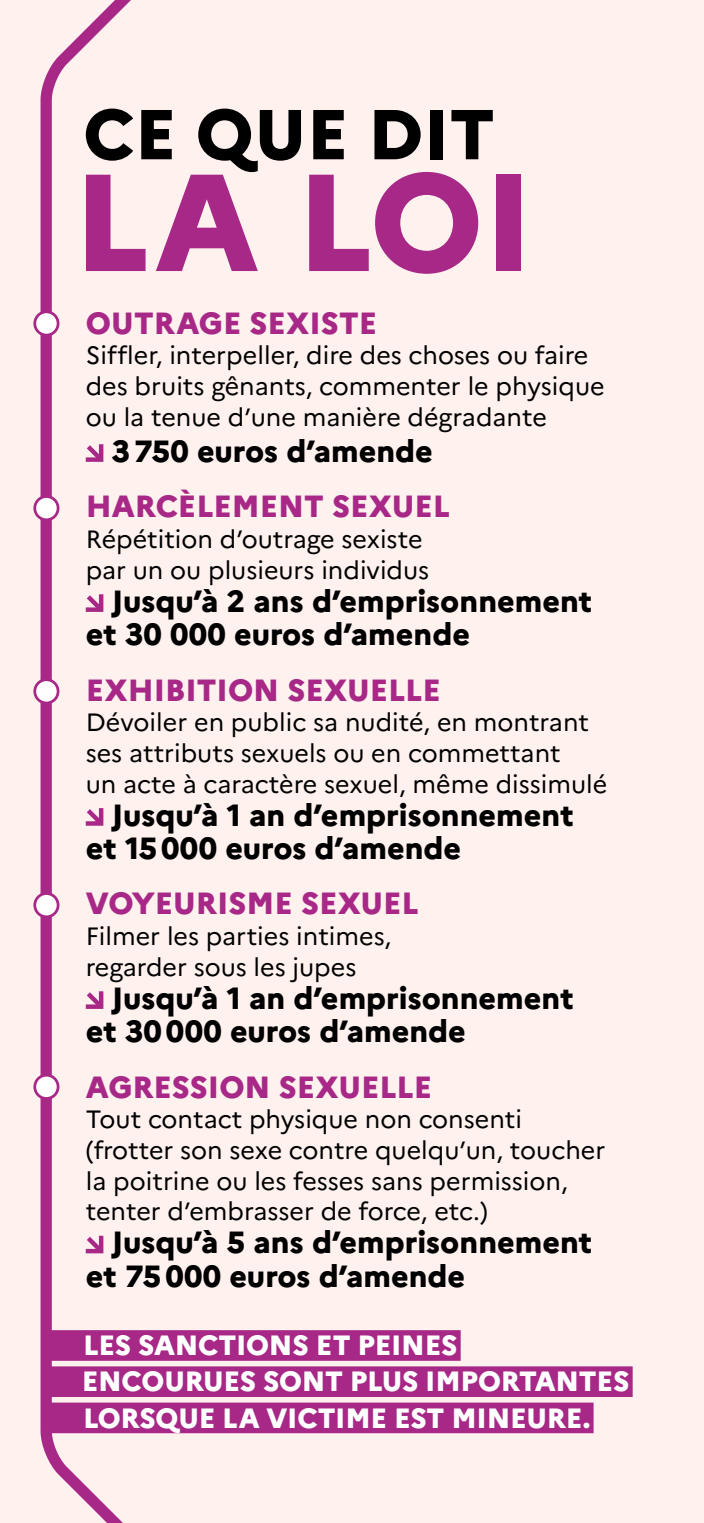
<style>
.page{position:relative;width:704px;height:1523px;background:#fff}
.page>*{position:absolute;margin:0;border:0;box-sizing:border-box;transform-origin:0 0}
.t1{font:800 137.62px "Marianne";color:#a72886}
.t2{font:800 70.38px "Marianne";color:#000}
.t3{font:800 30.62px/33.1px "Marianne";color:#000}
.t4{font:800 30.62px "Marianne";color:#a72886}
.t5{font:800 27.81px/36.2px "Marianne";letter-spacing:-.01em;color:#fff}
.t6{font:25px/30.6px "Marianne";color:#000}
</style>
<div class="page">
<div style="left:0;top:0;width:703px;height:1522px;background:#fef1ee"></div>
<svg style="left:35px;top:0;width:132px;height:1522px"></svg>
<div style="left:35px;top:312px;width:23px;height:23px;background:#fff;border-radius:50%"></div>
<div style="left:33px;top:310px;width:26px;height:26px;border:3px solid #a72886;border-radius:50%"></div>
<div style="left:35px;top:496px;width:23px;height:24px;background:#fff;border-radius:50%"></div>
<div style="left:33px;top:495px;width:26px;height:26px;border:3px solid #a72886;border-radius:50%"></div>
<div style="left:35px;top:679px;width:23px;height:24px;background:#fff;border-radius:50%"></div>
<div style="left:33px;top:678px;width:26px;height:26px;border:3px solid #a72886;border-radius:50%"></div>
<div style="left:35px;top:893px;width:23px;height:24px;background:#fff;border-radius:50%"></div>
<div style="left:33px;top:892px;width:26px;height:26px;border:3px solid #a72886;border-radius:50%"></div>
<div style="left:35px;top:1075px;width:23px;height:23px;background:#fff;border-radius:50%"></div>
<div style="left:33px;top:1073px;width:26px;height:26px;border:3px solid #a72886;border-radius:50%"></div>
<div style="left:47px;top:1330px;width:413px;height:30px;background:#a72886"></div>
<div style="left:47px;top:1366px;width:585px;height:31px;background:#a72886"></div>
<div style="left:47px;top:1402px;width:546px;height:31px;background:#a72886"></div>
<h2 class="t2" style="left:83px;top:80px;width:413px">CE QUE DIT</h2>
<h1 class="t1" style="left:73px;top:115px;width:463px">LA LOI</h1>
<p class="t4" style="left:86px;top:299px;width:292px">OUTRAGE SEXISTE</p>
<p class="t6" style="left:86px;top:338px;width:520px">Siffler, interpeller, dire des choses ou faire des bruits gênants, commenter le physique ou la tenue d’une manière dégradante</p>
<p class="t3" style="left:112px;top:432px;width:322px">3 750 euros d’amende</p>
<p class="t4" style="left:86px;top:483px;width:365px">HARCÈLEMENT SEXUEL</p>
<p class="t6" style="left:86px;top:522px;width:345px">Répétition d’outrage sexiste par un ou plusieurs individus</p>
<p class="t3" style="left:86px;top:582px;width:507px;text-indent:26px">Jusqu’à 2 ans d’emprisonnement et 30 000 euros d’amende</p>
<p class="t4" style="left:86px;top:666px;width:356px">EXHIBITION SEXUELLE</p>
<p class="t6" style="left:86px;top:705px;width:522px">Dévoiler en public sa nudité, en montrant ses attributs sexuels ou en commettant<br>un acte à caractère sexuel, même dissimulé</p>
<p class="t3" style="left:86px;top:795px;width:489px;text-indent:26px">Jusqu’à 1 an d’emprisonnement et 15 000 euros d’amende</p>
<p class="t4" style="left:86px;top:880px;width:334px">VOYEURISME SEXUEL</p>
<p class="t6" style="left:86px;top:919px;width:307px">Filmer les parties intimes, regarder sous les jupes</p>
<p class="t3" style="left:86px;top:979px;width:489px;text-indent:26px">Jusqu’à 1 an d’emprisonnement et 30 000 euros d’amende</p>
<p class="t4" style="left:86px;top:1063px;width:347px">AGRESSION SEXUELLE</p>
<p class="t6" style="left:86px;top:1102px;width:520px">Tout contact physique non consenti (frotter son sexe contre quelqu’un, toucher la poitrine ou les fesses sans permission, tenter d’embrasser de force, etc.)</p>
<p class="t3" style="left:86px;top:1223px;width:507px;text-indent:26px">Jusqu’à 5 ans d’emprisonnement et 75 000 euros d’amende</p>
<p class="t5" style="left:82px;top:1325px;width:548px">LES SANCTIONS ET PEINES<br>ENCOURUES SONT PLUS IMPORTANTES<br>LORSQUE LA VICTIME EST MINEURE.</p>
</div>
